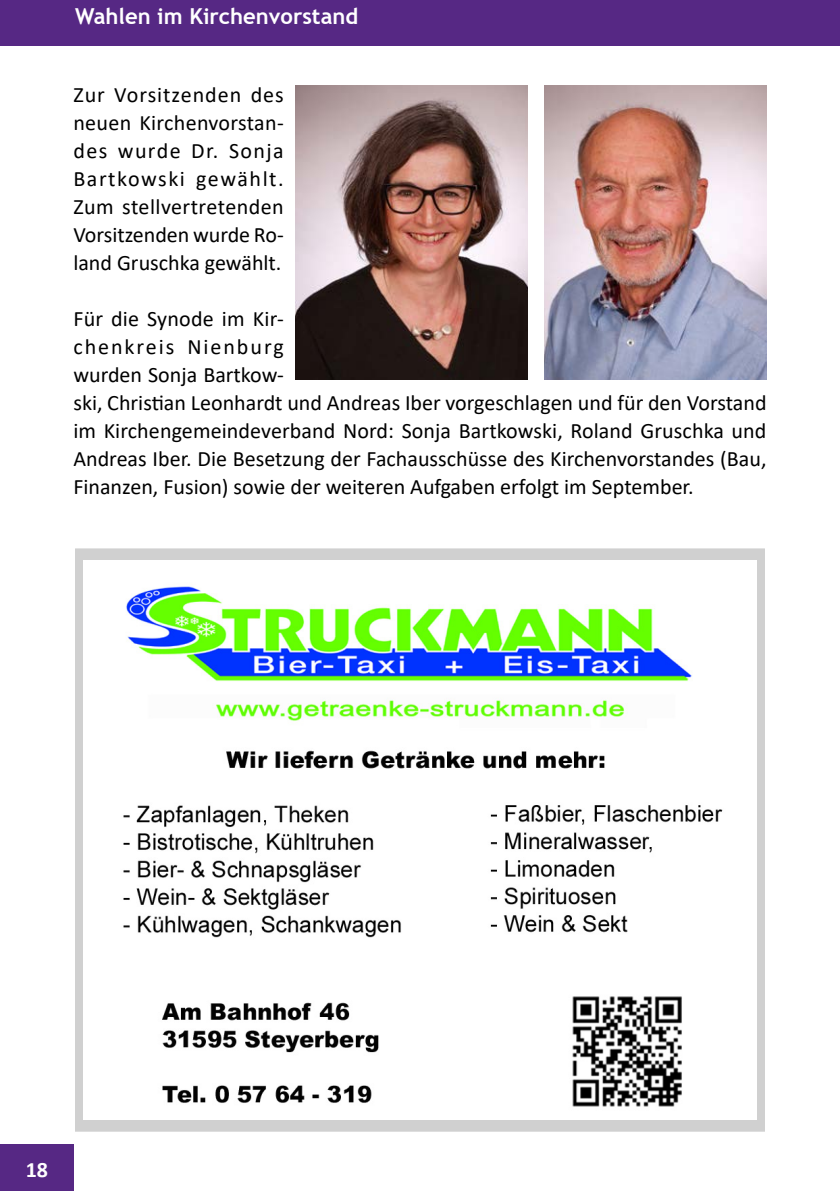
<style>
.page{position:relative;width:840px;height:1191px;background:#fff}
.page>*{position:absolute;margin:0;border:0;box-sizing:border-box;transform-origin:0 0}
.t1{font:22px/28px "Calibri";color:#000;text-align:justify}
.t2{font:700 22px "Trebuchet MS";color:#fff}
.t3{font:700 22px "Calibri";color:#fff}
</style>
<div class="page">
<div style="left:0;top:0;width:839px;height:45px;background:#562884"></div>
<div style="left:0;top:1144px;width:74px;height:47px;background:#562884"></div>
<div style="left:73px;top:546px;width:693px;height:587px;background:#d0d0d0;border:2px solid #fff"></div>
<img style="left:84px;top:560px;width:671px;height:559px">
<img style="left:295px;top:85px;width:232px;height:295px">
<img style="left:544px;top:85px;width:221px;height:295px">
<p class="t2" style="left:75px;top:3px;width:284px">Wahlen im Kirchenvorstand</p>
<p class="t1" style="left:73px;top:80px;width:212px">Zur Vorsitzenden des neuen Kirchenvorstan&shy;des wurde Dr. Sonja Bartkowski gewählt.<br>Zum stellvertretenden Vorsitzenden wurde Ro&shy;land Gruschka gewählt.</p>
<p class="t1" style="left:73px;top:304px;width:694px;text-align:left">Für die Synode im Kir-<br>chenkreis Nienburg<br>wurden Sonja Bartkow-<br>ski, Christian Leonhardt und Andreas Iber vorgeschlagen und für den Vorstand im Kirchengemeindeverband Nord: Sonja Bartkowski, Roland Gruschka und Andreas Iber. Die Besetzung der Fachausschüsse des Kirchenvorstandes (Bau, Finanzen, Fusion) sowie der weiteren Aufgaben erfolgt im September.</p>
<p class="t3" style="left:26px;top:1154px;width:24px">18</p>
</div>
